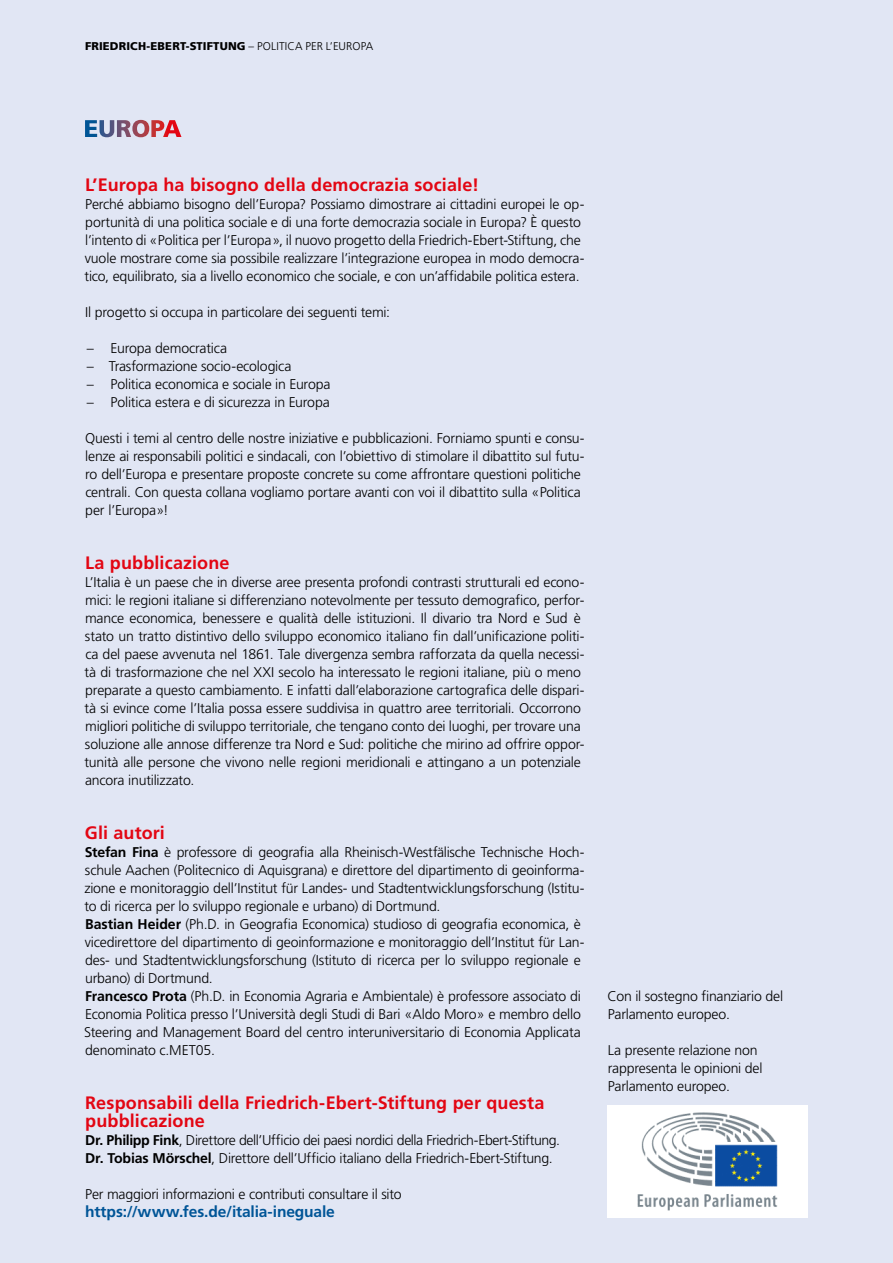
<style>
.page{position:relative;width:893px;height:1263px;background:#e1e6f4}
.page>*{position:absolute;margin:0;border:0;box-sizing:border-box;transform-origin:0 0}
.H8_B____cmyk-rot{font:700 18px/18px "Frutiger LT Pro";letter-spacing:.01em;color:#e30613}
.H8_A____Weiß__-_Bold{font:700 18px "Frutiger LT Pro";letter-spacing:.005em;color:#e30613}
.FT_Blocksatz{font:700 15.6px "Frutiger LT Pro";letter-spacing:-.01em;color:#005597}
.FT_Blocksatz-2{font:300 14.1px/18px "Frutiger LT Pro";letter-spacing:-.015em;color:#000}
.FT_Linksbündig{font:300 14.1px/18px "Frutiger LT Pro";letter-spacing:-.015em;color:#000}
.t1{font:900 11.25px "Frutiger LT Pro";letter-spacing:.01em;color:#000}
.s1{font-weight:300}
.s2{font-weight:700}
</style>
<div class="page">
<img style="left:608px;top:1105px;width:200px;height:112px">
<svg style="left:85px;top:120px;width:96px;height:17px"></svg>
<p class="t1" style="left:85px;top:40px;width:290px">FRIEDRICH-EBERT-STIFTUNG <span class="s1">– POLITICA PER L’EUROPA</span></p>
<p class="H8_B____cmyk-rot" style="left:85px;top:176px;width:395px">L’Europa ha bisogno della democrazia sociale!</p>
<p class="FT_Blocksatz-2" style="left:85px;top:195px;width:501px">Perché abbiamo bisogno dell’Europa? Possiamo dimostrare ai cittadini europei le op&shy;portunità di una politica sociale e di una forte democrazia sociale in Europa? È questo l’intento di «Politica per l’Europa», il nuovo progetto della Friedrich-Ebert-Stiftung, che vuole mostrare come sia possibile realizzare l’integrazione europea in modo democra&shy;tico, equilibrato, sia a livello economico che sociale, e con un’affidabile politica estera.</p>
<p class="FT_Linksbündig" style="left:85px;top:303px;width:306px">Il progetto si occupa in particolare dei seguenti temi:</p>
<p class="FT_Blocksatz-2" style="left:87px;top:339px;width:142px">– Europa democratica</p>
<p class="FT_Blocksatz-2" style="left:87px;top:357px;width:206px">– Trasformazione socio-ecologica</p>
<p class="FT_Blocksatz-2" style="left:87px;top:375px;width:245px">– Politica economica e sociale in Europa</p>
<p class="FT_Blocksatz-2" style="left:87px;top:393px;width:245px">– Politica estera e di sicurezza in Europa</p>
<p class="FT_Blocksatz-2" style="left:85px;top:429px;width:501px">Questi i temi al centro delle nostre iniziative e pubblicazioni. Forniamo spunti e consu&shy;lenze ai responsabili politici e sindacali, con l’obiettivo di stimolare il dibattito sul futu&shy;ro dell’Europa e presentare proposte concrete su come affrontare questioni politiche centrali. Con questa collana vogliamo portare avanti con voi il dibattito sulla «Politica per l’Europa»!</p>
<p class="H8_B____cmyk-rot" style="left:85px;top:554px;width:146px">La pubblicazione</p>
<p class="FT_Blocksatz-2" style="left:85px;top:573px;width:501px">L’Italia è un paese che in diverse aree presenta profondi contrasti strutturali ed econo&shy;mici: le regioni italiane si differenziano notevolmente per tessuto demografico, perfor&shy;mance economica, benessere e qualità delle istituzioni. Il divario tra Nord e Sud è stato un tratto distintivo dello sviluppo economico italiano fin dall’unificazione politi&shy;ca del paese avvenuta nel 1861. Tale divergenza sembra rafforzata da quella necessi&shy;tà di trasformazione che nel XXI secolo ha interessato le regioni italiane, più o meno preparate a questo cambiamento. E infatti dall’elaborazione cartografica delle dispari&shy;tà si evince come l’Italia possa essere suddivisa in quattro aree territoriali. Occorrono migliori politiche di sviluppo territoriale, che tengano conto dei luoghi, per trovare una soluzione alle annose differenze tra Nord e Sud: politiche che mirino ad offrire oppor&shy;tunità alle persone che vivono nelle regioni meridionali e attingano a un potenziale ancora inutilizzato.</p>
<p class="H8_A____Weiß__-_Bold" style="left:85px;top:822px;width:81px">Gli autori</p>
<p class="FT_Blocksatz-2" style="left:84px;top:843px;width:501px;text-align:justify"><span class="s2">Stefan Fina</span> è professore di geografia alla Rheinisch-Westfälische Technische Hoch&shy;schule Aachen (Politecnico di Aquisgrana) e direttore del dipartimento di geoinforma&shy;zione e monitoraggio dell’Institut für Landes- und Stadtentwicklungsforschung (Istitu&shy;to di ricerca per lo sviluppo regionale e urbano) di Dortmund.</p>
<p class="FT_Blocksatz-2" style="left:85px;top:915px;width:501px"><span class="s2">Bastian Heider</span> (Ph.D. in Geografia Economica) studioso di geografia economica, è vicedirettore del dipartimento di geoinformazione e monitoraggio dell’Institut für Lan&shy;des- und Stadtentwicklungsforschung (Istituto di ricerca per lo sviluppo regionale e urbano) di Dortmund.</p>
<p class="FT_Blocksatz-2" style="left:84px;top:987px;width:498px;text-align:justify"><span class="s2">Francesco Prota</span> (Ph.D. in Economia Agraria e Ambientale) è professore associato di Economia Politica presso l’Università degli Studi di Bari «Aldo Moro» e membro dello Steering and Management Board del centro interuniversitario di Economia Applicata denominato c.MET05.</p>
<p class="H8_B____cmyk-rot" style="left:85px;top:1094px;width:461px">Responsabili della Friedrich-Ebert-Stiftung per questa pubblicazione</p>
<p class="FT_Blocksatz-2" style="left:85px;top:1131px;width:476px"><span class="s2">Dr. Philipp Fink</span>, Direttore dell’Ufficio dei paesi nordici della Friedrich-Ebert-Stiftung.</p>
<p class="FT_Blocksatz-2" style="left:85px;top:1149px;width:469px"><span class="s2">Dr. Tobias Mörschel</span>, Direttore dell’Ufficio italiano della Friedrich-Ebert-Stiftung.</p>
<p class="FT_Blocksatz-2" style="left:85px;top:1185px;width:318px">Per maggiori informazioni e contributi consultare il sito</p>
<p class="FT_Blocksatz" style="left:85px;top:1202px;width:251px">https://www.fes.de/italia-ineguale</p>
<p class="FT_Linksbündig" style="left:608px;top:987px;width:177px">Con il sostegno finanziario del<br>Parlamento europeo.</p>
<p class="FT_Linksbündig" style="left:608px;top:1041px;width:156px">La presente relazione non rappresenta le opinioni del<br>Parlamento europeo.</p>
</div>
